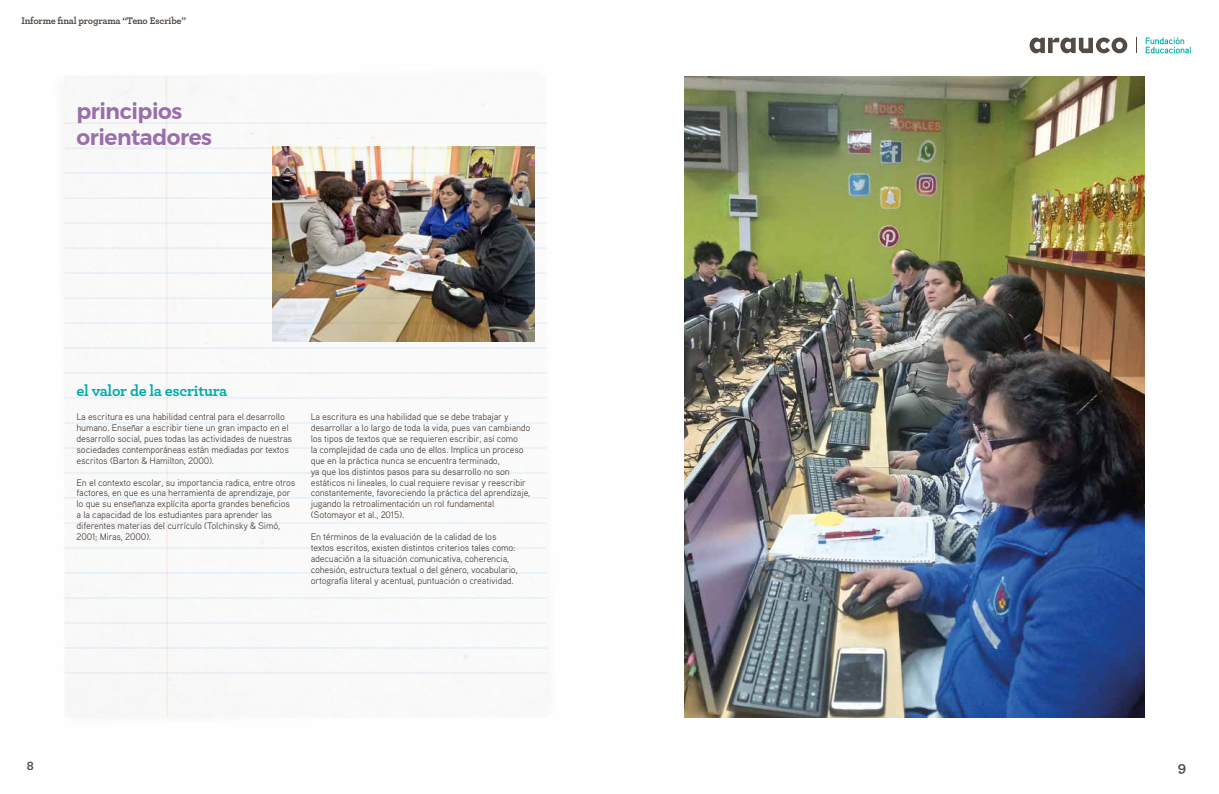
<style>
.page{position:relative;width:1219px;height:794px;background:#fff}
.page>*{position:absolute;margin:0;border:0;box-sizing:border-box;transform-origin:0 0}
.t1{font:600 21.7px/26px "Montserrat";letter-spacing:-.02em;color:#9a6dac}
.t2{font:700 16px "Archer";letter-spacing:-.02em;color:#00abaa}
.t3{font:700 15px "Archer";color:#544b45}
.t4{font:700 13px "Archer";color:#544b45}
.t5{font:700 10px "Archer";letter-spacing:-.02em;color:#544b45}
.t6{font:9.5px/10.9px "Aaux Pro OT";letter-spacing:-.02em;color:#544b45}
</style>
<div class="page">
<img style="left:684px;top:77px;width:461px;height:640px">
<img style="left:64px;top:75px;width:483px;height:643px">
<img style="left:272px;top:147px;width:262px;height:194px">
<svg style="left:1030px;top:38px;width:97px;height:15px"></svg>
<svg style="left:1146px;top:37px;width:45px;height:16px"></svg>
<svg style="left:1136px;top:38px;width:1px;height:15px"></svg>
<p class="t5" style="left:22px;top:12px;width:166px">Informe final programa “Teno Escribe”</p>
<h1 class="t1" style="left:77px;top:98px;width:137px">principios orientadores</h1>
<h2 class="t2" style="left:77px;top:378px;width:152px">el valor de la escritura</h2>
<p class="t6" style="left:77px;top:411px;width:217px">La escritura es una habilidad central para el desarrollo humano. Enseñar a escribir tiene un gran impacto en el desarrollo social, pues todas las actividades de nuestras sociedades contemporáneas están mediadas por textos escritos (Barton &amp; Hamilton, 2000).</p>
<p class="t6" style="left:77px;top:476px;width:220px">En el contexto escolar, su importancia radica, entre otros factores, en que es una herramienta de aprendizaje, por lo que su enseñanza explícita aporta grandes beneficios a la capacidad de los estudiantes para aprender las diferentes materias del currículo (Tolchinsky &amp; Simó, 2001; Miras, 2000).</p>
<p class="t6" style="left:311px;top:411px;width:221px">La escritura es una habilidad que se debe trabajar y desarrollar a lo largo de toda la vida, pues van cambiando los tipos de textos que se requieren escribir, así como<br>la complejidad de cada uno de ellos. Implica un proceso que en la práctica nunca se encuentra terminado,<br>ya que los distintos pasos para su desarrollo no son estáticos ni lineales, lo cual requiere revisar y reescribir constantemente, favoreciendo la práctica del aprendizaje, jugando la retroalimentación un rol fundamental (Sotomayor et al., 2015).</p>
<p class="t6" style="left:311px;top:531px;width:209px">En términos de la evaluación de la calidad de los textos escritos, existen distintos criterios tales como: adecuación a la situación comunicativa, coherencia, cohesión, estructura textual o del género, vocabulario, ortografía literal y acentual, puntuación o creatividad.</p>
<h3 class="t4" style="left:27px;top:755px;width:9px">8</h3>
<h3 class="t3" style="left:1178px;top:755px;width:10px">9</h3>
</div>
